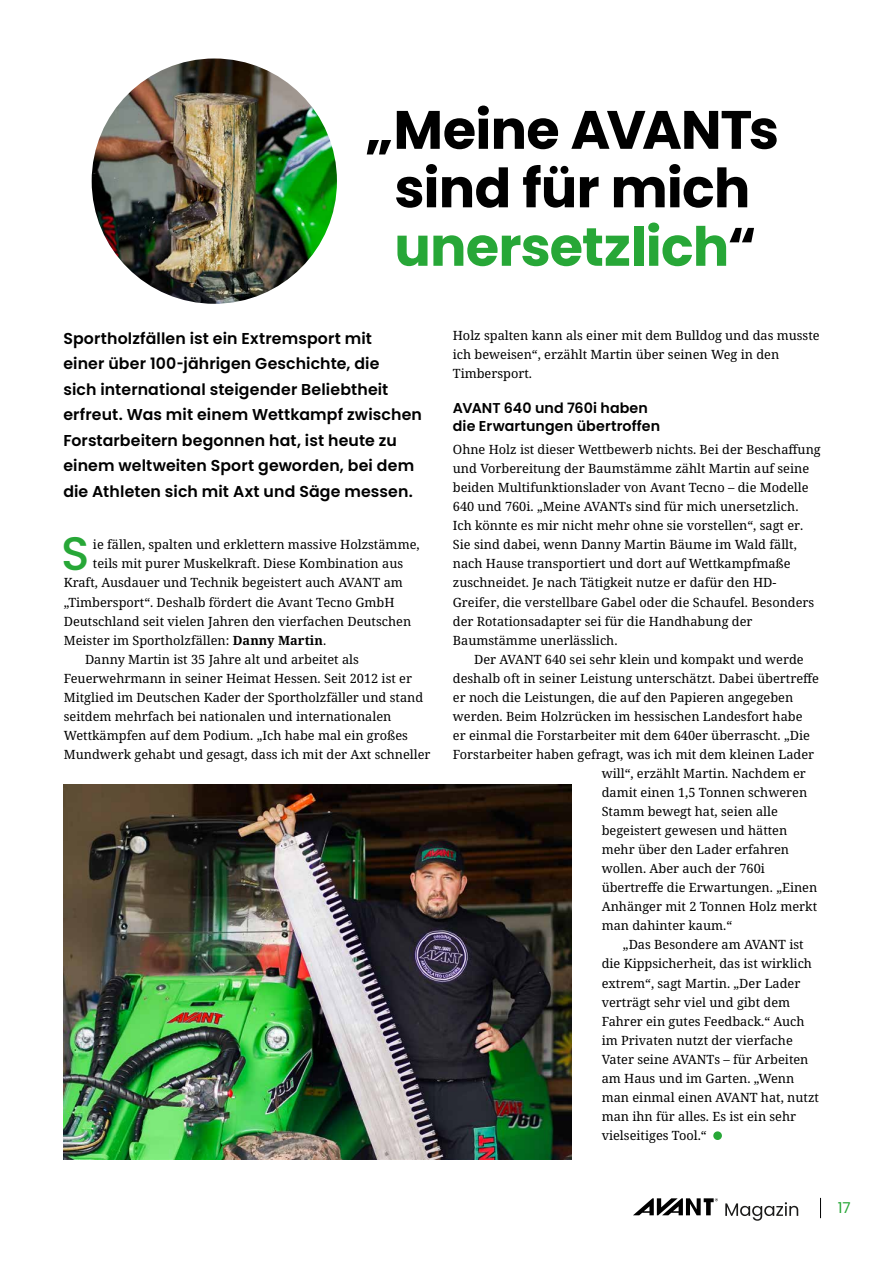
<style>
.page{position:relative;width:893px;height:1263px;background:#fff}
.page>*{position:absolute;margin:0;border:0;box-sizing:border-box;transform-origin:0 0}
.t1{font:700 54px/58.5px "Poppins";letter-spacing:-.015em;color:#000;text-align:center}
.t2{font:500 46.95px "Poppins";color:#27a737}
.t3{font:600 15.75px/25.5px "Poppins";letter-spacing:.01em;color:#000}
.t4{font:15px "Poppins";color:#27a737}
.t5{font:600 14.25px/18px "Poppins";letter-spacing:.005em;color:#000}
.t6{font:12.75px/19px "Noto Serif";color:#000}
.s1{color:#27a737}
.s2{font-weight:700}
</style>
<div class="page">
<img style="left:64px;top:785px;width:508px;height:374px">
<img style="left:92px;top:58px;width:245px;height:246px;border-radius:123px">
<div style="left:713px;top:1131px;width:9px;height:9px;background:#27a737;border-radius:50%"></div>
<svg style="left:820px;top:1198px;width:1px;height:20px"></svg>
<svg style="left:633px;top:1198px;width:85px;height:17px"></svg>
<svg style="left:725px;top:1202px;width:73px;height:19px"></svg>
<h1 class="t1" style="left:365px;top:101px;width:415px">„Meine AVANTs sind für mich <span class="s1">unersetzlich</span>“</h1>
<p class="t3" style="left:63px;top:325px;width:360px">Sportholzfällen ist ein Extremsport mit<br>einer über 100-jährigen Geschichte, die<br>sich international steigender Beliebtheit erfreut. Was mit einem Wettkampf zwischen Forstarbeitern begonnen hat, ist heute zu einem weltweiten Sport geworden, bei dem die Athleten sich mit Axt und Säge messen.</p>
<p class="t6" style="left:453px;top:326px;width:368px">Holz spalten kann als einer mit dem Bulldog und das musste ich beweisen“, erzählt Martin über seinen Weg in den<br>Timbersport.</p>
<p class="t5" style="left:453px;top:399px;width:209px">AVANT 640 und 760i haben die Erwartungen übertroffen</p>
<p class="t6" style="left:453px;top:440px;width:369px">Ohne Holz ist dieser Wettbewerb nichts. Bei der Beschaffung und Vorbereitung der Baumstämme zählt Martin auf seine beiden Multifunktionslader von Avant Tecno – die Modelle 640 und 760i. „Meine AVANTs sind für mich unersetzlich.<br>Ich könnte es mir nicht mehr ohne sie vorstellen“, sagt er.<br>Sie sind dabei, wenn Danny Martin Bäume im Wald fällt, nach Hause transportiert und dort auf Wettkampfmaße zuschneidet. Je nach Tätigkeit nutze er dafür den HD-Greifer, die verstellbare Gabel oder die Schaufel. Besonders der Rotationsadapter sei für die Handhabung der Baumstämme unerlässlich.</p>
<p class="t6" style="left:474px;top:650px;width:331px">Der AVANT 640 sei sehr klein und kompakt und werde</p>
<p class="t6" style="left:453px;top:669px;width:368px">deshalb oft in seiner Leistung unterschätzt. Dabei übertreffe</p>
<p class="t6" style="left:453px;top:688px;width:342px">er noch die Leistungen, die auf den Papieren angegeben</p>
<p class="t6" style="left:453px;top:707px;width:351px">werden. Beim Holzrücken im hessischen Landesfort habe</p>
<p class="t6" style="left:453px;top:726px;width:359px">er einmal die Forstarbeiter mit dem 640er überrascht. „Die</p>
<p class="t6" style="left:453px;top:745px;width:363px">Forstarbeiter haben gefragt, was ich mit dem kleinen Lader</p>
<p class="t6" style="left:602px;top:764px;width:206px">will“, erzählt Martin. Nachdem er</p>
<p class="t6" style="left:602px;top:783px;width:207px">damit einen 1,5 Tonnen schweren</p>
<p class="t6" style="left:602px;top:802px;width:178px">Stamm bewegt hat, seien alle</p>
<p class="t6" style="left:602px;top:821px;width:187px">begeistert gewesen und hätten</p>
<p class="t6" style="left:602px;top:840px;width:189px">mehr über den Lader erfahren</p>
<p class="t6" style="left:602px;top:859px;width:165px">wollen. Aber auch der 760i</p>
<p class="t6" style="left:602px;top:878px;width:217px">übertreffe die Erwartungen. „Einen</p>
<p class="t6" style="left:602px;top:897px;width:217px">Anhänger mit 2 Tonnen Holz merkt</p>
<p class="t6" style="left:602px;top:917px;width:132px">man dahinter kaum.“</p>
<p class="t6" style="left:623px;top:936px;width:182px">„Das Besondere am AVANT ist</p>
<p class="t6" style="left:602px;top:955px;width:212px">die Kippsicherheit, das ist wirklich</p>
<p class="t6" style="left:602px;top:974px;width:200px">extrem“, sagt Martin. „Der Lader</p>
<p class="t6" style="left:602px;top:993px;width:190px">verträgt sehr viel und gibt dem</p>
<p class="t6" style="left:602px;top:1012px;width:204px">Fahrer ein gutes Feedback.“ Auch</p>
<p class="t6" style="left:602px;top:1031px;width:193px">im Privaten nutzt der vierfache</p>
<p class="t6" style="left:602px;top:1050px;width:208px">Vater seine AVANTs – für Arbeiten</p>
<p class="t6" style="left:602px;top:1069px;width:194px">am Haus und im Garten. „Wenn</p>
<p class="t6" style="left:602px;top:1088px;width:219px">man einmal einen AVANT hat, nutzt</p>
<p class="t6" style="left:602px;top:1107px;width:196px">man ihn für alles. Es ist ein sehr</p>
<p class="t6" style="left:602px;top:1126px;width:106px">vielseitiges Tool.“</p>
<h2 class="t2" style="left:61px;top:526px;width:30px">S</h2>
<p class="t6" style="left:93px;top:536px;width:328px">ie fällen, spalten und erklettern massive Holzstämme,</p>
<p class="t6" style="left:93px;top:555px;width:312px">teils mit purer Muskelkraft. Diese Kombination aus</p>
<p class="t6" style="left:64px;top:574px;width:341px">Kraft, Ausdauer und Technik begeistert auch AVANT am</p>
<p class="t6" style="left:64px;top:593px;width:332px">„Timbersport“. Deshalb fördert die Avant Tecno GmbH</p>
<p class="t6" style="left:64px;top:612px;width:349px">Deutschland seit vielen Jahren den vierfachen Deutschen</p>
<p class="t6" style="left:64px;top:631px;width:264px">Meister im Sportholzfällen: <span class="s2">Danny Martin</span>.</p>
<p class="t6" style="left:85px;top:650px;width:275px">Danny Martin ist 35 Jahre alt und arbeitet als</p>
<p class="t6" style="left:64px;top:669px;width:350px">Feuerwehrmann in seiner Heimat Hessen. Seit 2012 ist er</p>
<p class="t6" style="left:64px;top:688px;width:361px">Mitglied im Deutschen Kader der Sportholzfäller und stand</p>
<p class="t6" style="left:64px;top:707px;width:329px">seitdem mehrfach bei nationalen und internationalen</p>
<p class="t6" style="left:64px;top:726px;width:346px">Wettkämpfen auf dem Podium. „Ich habe mal ein großes</p>
<p class="t6" style="left:64px;top:745px;width:368px">Mundwerk gehabt und gesagt, dass ich mit der Axt schneller</p>
<p class="t4" style="left:838px;top:1199px;width:14px">17</p>
</div>
